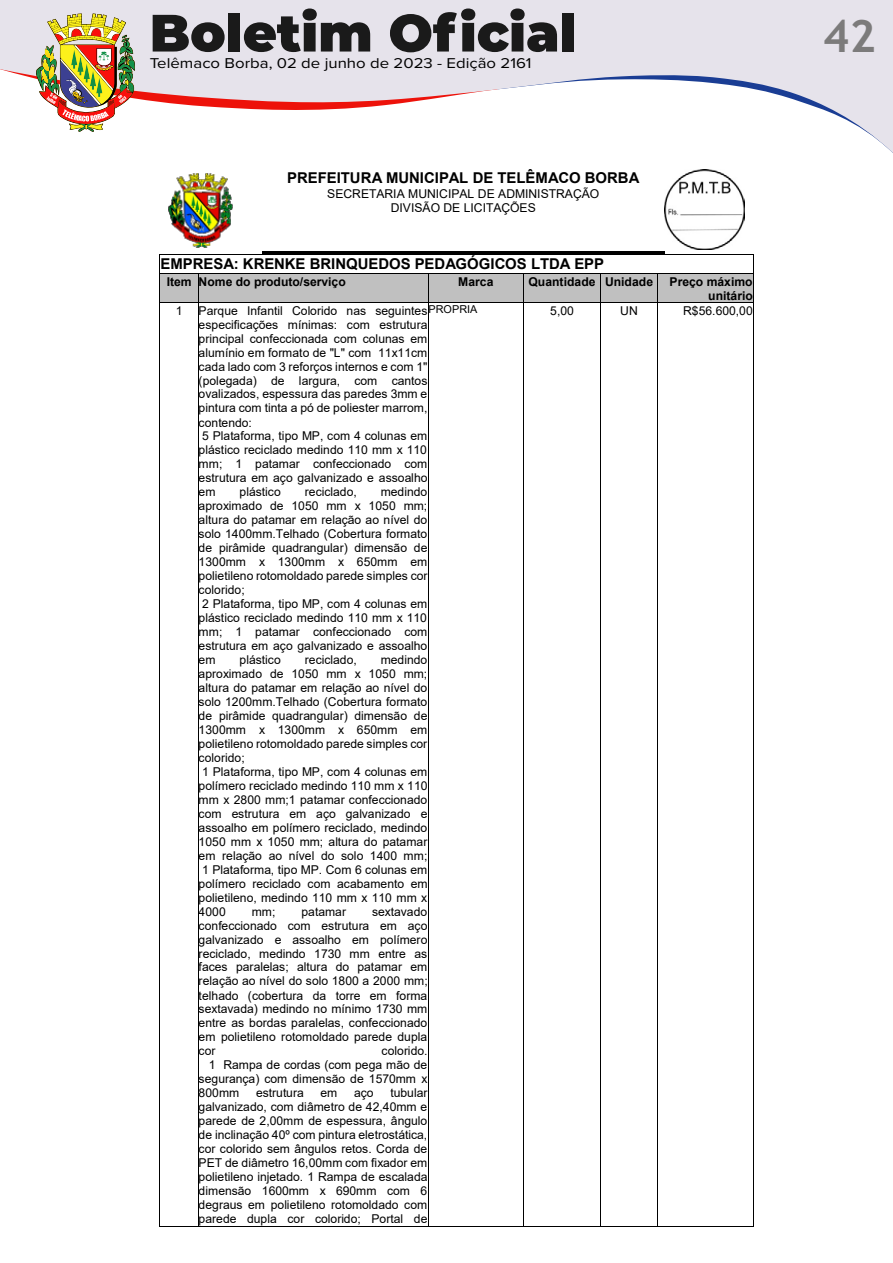
<style>
.page{position:relative;width:893px;height:1263px;background:#fff}
.page>*{position:absolute;margin:0;border:0;box-sizing:border-box;transform-origin:0 0}
.t1{font:700 45px "Trebuchet MS";color:#7c7b7b}
.t2{font:700 14.85px "Arial";letter-spacing:-.005em;color:#000}
.t3{font:14.7px "Proxima Nova";color:#000;scale:1.14 1}
.t4{font:12.15px/14px "Arial";letter-spacing:.005em;color:#000}
.t5{font:700 12.15px/14px "Arial";color:#000;text-align:right}
.t6{font:10.8px "Arial";color:#000}
</style>
<div class="page">
<div style="left:0;top:0;width:893px;height:9px;background:#e6e3eb"></div>
<svg style="left:0;top:9px;width:893px;height:144px"></svg>
<hr style="left:262px;top:251px;width:402px;height:3px;background:#000">
<img style="left:168px;top:173px;width:65px;height:75px">
<img style="left:664px;top:169px;width:81px;height:81px">
<hr style="left:160px;top:254px;width:593px;height:1px;background:#000">
<div style="left:161px;top:274px;width:37px;height:28px;background:#c0c0c0"></div>
<div style="left:199px;top:274px;width:229px;height:28px;background:#c0c0c0"></div>
<div style="left:429px;top:274px;width:94px;height:28px;background:#c0c0c0"></div>
<div style="left:524px;top:274px;width:76px;height:28px;background:#c0c0c0"></div>
<div style="left:601px;top:274px;width:56px;height:28px;background:#c0c0c0"></div>
<div style="left:658px;top:274px;width:95px;height:14px;background:#c0c0c0"></div>
<div style="left:658px;top:288px;width:95px;height:14px;background:#c0c0c0"></div>
<hr style="left:160px;top:273px;width:38px;height:1px;background:#000">
<hr style="left:199px;top:273px;width:229px;height:1px;background:#000">
<hr style="left:429px;top:273px;width:94px;height:1px;background:#000">
<hr style="left:524px;top:273px;width:76px;height:1px;background:#000">
<hr style="left:601px;top:273px;width:56px;height:1px;background:#000">
<hr style="left:658px;top:273px;width:95px;height:1px;background:#000">
<svg style="left:159px;top:254px;width:1px;height:49px"></svg>
<hr style="left:160px;top:302px;width:38px;height:1px;background:#000">
<svg style="left:198px;top:273px;width:1px;height:30px"></svg>
<hr style="left:199px;top:302px;width:229px;height:1px;background:#000">
<svg style="left:428px;top:273px;width:1px;height:30px"></svg>
<hr style="left:429px;top:302px;width:94px;height:1px;background:#000">
<svg style="left:523px;top:273px;width:1px;height:30px"></svg>
<hr style="left:524px;top:302px;width:76px;height:1px;background:#000">
<svg style="left:600px;top:273px;width:1px;height:30px"></svg>
<hr style="left:601px;top:302px;width:56px;height:1px;background:#000">
<svg style="left:657px;top:273px;width:1px;height:30px"></svg>
<hr style="left:658px;top:302px;width:95px;height:1px;background:#000">
<svg style="left:753px;top:254px;width:1px;height:49px"></svg>
<hr style="left:159px;top:303px;width:1px;height:923px;background:#000">
<hr style="left:160px;top:1226px;width:38px;height:1px;background:#000">
<hr style="left:198px;top:303px;width:1px;height:923px;background:#000">
<hr style="left:199px;top:1226px;width:229px;height:1px;background:#000">
<hr style="left:428px;top:303px;width:1px;height:923px;background:#000">
<hr style="left:429px;top:1226px;width:94px;height:1px;background:#000">
<hr style="left:523px;top:303px;width:1px;height:923px;background:#000">
<hr style="left:524px;top:1226px;width:76px;height:1px;background:#000">
<hr style="left:600px;top:303px;width:1px;height:923px;background:#000">
<hr style="left:601px;top:1226px;width:56px;height:1px;background:#000">
<hr style="left:657px;top:303px;width:1px;height:923px;background:#000">
<hr style="left:658px;top:1226px;width:95px;height:1px;background:#000">
<hr style="left:753px;top:303px;width:1px;height:923px;background:#000">
<p class="t3" style="left:150px;top:53px;width:337px">Telêmaco Borba, 02 de junho de 2023 - Edição 2161</p>
<p class="t2" style="left:287px;top:168px;width:354px">PREFEITURA MUNICIPAL DE TELÊMACO BORBA</p>
<p class="t4" style="left:327px;top:186px;width:274px;text-align:center">SECRETARIA MUNICIPAL DE ADMINISTRAÇÃO<br>DIVISÃO DE LICITAÇÕES</p>
<p class="t2" style="left:161px;top:253px;width:445px">EMPRESA: KRENKE BRINQUEDOS PEDAGÓGICOS LTDA EPP</p>
<p class="t5" style="left:167px;top:275px;width:181px">Item Nome do produto/serviço</p>
<p class="t5" style="left:458px;top:275px;width:37px">Marca</p>
<p class="t5" style="left:529px;top:275px;width:126px">Quantidade Unidade</p>
<p class="t5" style="left:670px;top:275px;width:85px">Preço máximo unitário</p>
<p class="t4" style="left:176px;top:303px;width:8px">1</p>
<p class="t4" style="left:199px;top:303px;width:230px">Parque Infantil Colorido nas seguintes especificações mínimas: com estrutura principal confeccionada com colunas em alumínio em formato de "L" com 11x11cm cada lado com 3 reforços internos e com 1" (polegada) de largura, com cantos ovalizados, espessura das paredes 3mm e pintura com tinta a pó de poliester marrom, contendo:<br>5 Plataforma, tipo MP, com 4 colunas em plástico reciclado medindo 110 mm x 110 mm; 1 patamar confeccionado com estrutura em aço galvanizado e assoalho em</p>
<p class="t6" style="left:429px;top:302px;width:50px">PROPRIA</p>
<p class="t4" style="left:550px;top:303px;width:25px">5,00</p>
<p class="t4" style="left:620px;top:303px;width:19px">UN</p>
<p class="t4" style="left:683px;top:303px;width:71px">R$56.600,00</p>
<p class="t4" style="left:240px;top:485px;width:43px">plástico</p>
<p class="t4" style="left:305px;top:485px;width:53px">reciclado,</p>
<p class="t4" style="left:199px;top:485px;width:230px;text-indent:182px">medindo aproximado de 1050 mm x 1050 mm; altura do patamar em relação ao nível do solo 1400mm.Telhado (Cobertura formato de pirâmide quadrangular) dimensão de<br>1300mm x 1300mm x 650mm em polietileno rotomoldado parede simples cor colorido;<br>2 Plataforma, tipo MP, com 4 colunas em plástico reciclado medindo 110 mm x 110 mm; 1 patamar confeccionado com estrutura em aço galvanizado e assoalho em</p>
<p class="t4" style="left:240px;top:653px;width:43px">plástico</p>
<p class="t4" style="left:305px;top:653px;width:53px">reciclado,</p>
<p class="t4" style="left:199px;top:653px;width:230px;text-indent:182px">medindo aproximado de 1050 mm x 1050 mm; altura do patamar em relação ao nível do solo 1200mm.Telhado (Cobertura formato de pirâmide quadrangular) dimensão de<br>1300mm x 1300mm x 650mm em polietileno rotomoldado parede simples cor colorido;<br>1 Plataforma, tipo MP, com 4 colunas em polímero reciclado medindo 110 mm x 110 mm x 2800 mm;1 patamar confeccionado com estrutura em aço galvanizado e assoalho em polímero reciclado, medindo<br>1050 mm x 1050 mm; altura do patamar em relação ao nível do solo 1400 mm;<br>1 Plataforma, tipo MP. Com 6 colunas em polímero reciclado com acabamento em polietileno, medindo 110 mm x 110 mm x<br>4000</p>
<p class="t4" style="left:199px;top:904px;width:231px;text-align:justify;text-indent:173px">sextavado confeccionado com estrutura em aço galvanizado e assoalho em polímero reciclado, medindo 1730 mm entre as faces paralelas; altura do patamar em relação ao nível do solo 1800 a 2000 mm; telhado (cobertura da torre em forma sextavada) medindo no mínimo 1730 mm entre as bordas paralelas, confeccionado em polietileno rotomoldado parede dupla cor</p>
<p class="t4" style="left:252px;top:904px;width:25px">mm;</p>
<p class="t4" style="left:301px;top:904px;width:46px">patamar</p>
<p class="t4" style="left:382px;top:1044px;width:48px">colorido.</p>
<p class="t4" style="left:209px;top:1058px;width:220px">1 Rampa de cordas (com pega mão de</p>
<p class="t4" style="left:199px;top:1072px;width:230px">segurança) com dimensão de 1570mm x</p>
<p class="t4" style="left:199px;top:1086px;width:42px">800mm</p>
<p class="t4" style="left:256px;top:1086px;width:49px">estrutura</p>
<p class="t4" style="left:321px;top:1086px;width:18px">em</p>
<p class="t4" style="left:354px;top:1086px;width:21px">aço</p>
<p class="t4" style="left:199px;top:1086px;width:230px;text-align:justify;text-indent:192px">tubular galvanizado, com diâmetro de 42,40mm e parede de 2,00mm de espessura, ângulo de inclinação 40º com pintura eletrostática, cor colorido sem ângulos retos. Corda de PET de diâmetro 16,00mm com fixador em polietileno injetado. 1 Rampa de escalada dimensão 1600mm x 690mm com 6 degraus em polietileno rotomoldado com parede dupla cor colorido; Portal de</p>
<h1 class="t1" style="left:823px;top:8px;width:54px">42</h1>
</div>
